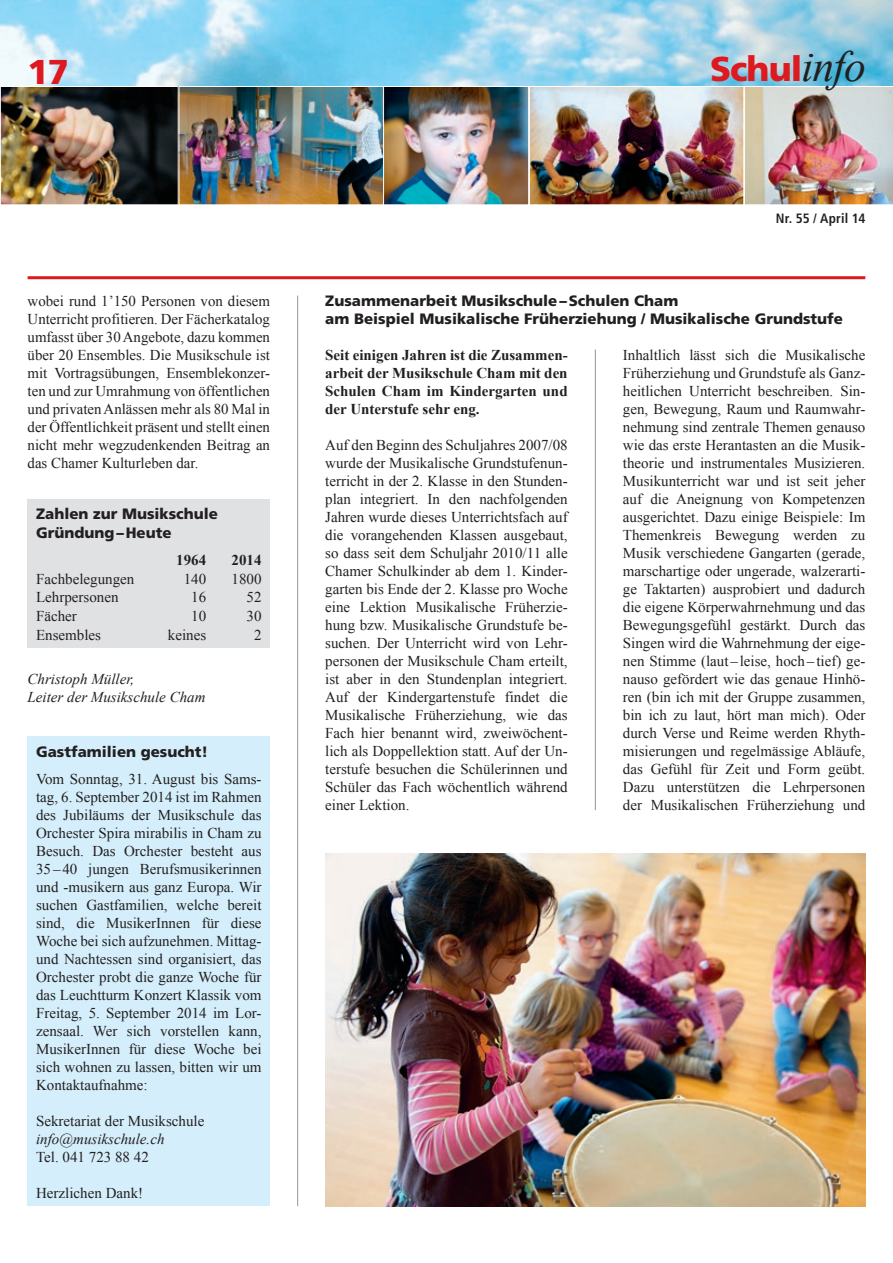
<style>
.page{position:relative;width:893px;height:1263px;background:#fff}
.page>*{position:absolute;margin:0;border:0;box-sizing:border-box;transform-origin:0 0}
.t1{font:900 34.5px "Frutiger";letter-spacing:-.025em;color:#de1920}
.t2{font:15px/18px "Times New Roman";color:#231f20;text-align:justify}
.t3{font:900 15px/18px "Frutiger";color:#231f20}
.t4{font:700 15px/18px "Times New Roman";color:#231f20;text-align:justify}
.t5{font:italic 15px/18px "Times New Roman";color:#231f20}
.t6{font:700 condensed 13.5px "Frutiger";letter-spacing:.01em;color:#231f20}
.s1{font-family:"Times New Roman";font-weight:400;font-style:italic;font-size:43.5px;color:#231f20}
</style>
<div class="page">
<img style="left:2px;top:88px;width:381px;height:115px">
<div style="left:0;top:86px;width:179px;height:119px;border:1px solid #fff"></div>
<div style="left:179px;top:86px;width:214px;height:119px;border:1px solid #fff"></div>
<img style="left:385px;top:88px;width:357px;height:115px">
<img style="left:745px;top:87px;width:148px;height:118px">
<div style="left:383px;top:86px;width:146px;height:119px;border:1px solid #fff"></div>
<div style="left:529px;top:86px;width:215px;height:119px;border:1px solid #fff"></div>
<img style="left:0;top:0;width:893px;height:85px">
<hr style="left:28px;top:276px;width:837px;height:3px;background:#de1920">
<hr style="left:297px;top:296px;width:1px;height:910px;background:#939598">
<hr style="left:595px;top:350px;width:1px;height:460px;background:#939598">
<div style="left:28px;top:499px;width:242px;height:149px;background:#e0e1e3"></div>
<img style="left:325px;top:854px;width:540px;height:352px">
<div style="left:28px;top:737px;width:242px;height:469px;background:#d4effb"></div>
<h1 class="t1" style="left:28px;top:52px;width:43px">17</h1>
<h1 class="t1" style="left:710px;top:48px;width:157px">Schul<span class="s1">info</span></h1>
<p class="t2" style="left:28px;top:292px;width:244px">wobei rund 1’150 Personen von diesem Unterricht profitieren. Der Fächerkatalog umfasst über 30 Angebote, dazu kommen über 20 Ensembles. Die Musikschule ist mit Vortragsübungen, Ensemblekonzer&shy;ten und zur Umrahmung von öffentlichen und privaten Anlässen mehr als 80 Mal in der Öffentlichkeit präsent und stellt einen nicht mehr wegzudenkenden Beitrag an das Chamer Kulturleben dar.</p>
<p class="t3" style="left:36px;top:505px;width:183px;line-height:18.6px">Zahlen zur Musikschule<br>Gründung–Heute</p>
<p class="t4" style="left:176px;top:551px;width:31px">1964</p>
<p class="t4" style="left:232px;top:551px;width:31px">2014</p>
<p class="t2" style="left:36px;top:569px;width:100px">Fachbelegungen</p>
<p class="t2" style="left:184px;top:569px;width:24px">140</p>
<p class="t2" style="left:232px;top:569px;width:31px">1800</p>
<p class="t2" style="left:36px;top:588px;width:84px">Lehrpersonen</p>
<p class="t2" style="left:191px;top:588px;width:16px">16</p>
<p class="t2" style="left:247px;top:588px;width:16px">52</p>
<p class="t2" style="left:36px;top:607px;width:42px">Fächer</p>
<p class="t2" style="left:191px;top:607px;width:16px">10</p>
<p class="t2" style="left:247px;top:607px;width:16px">30</p>
<p class="t2" style="left:36px;top:625px;width:66px">Ensembles</p>
<p class="t2" style="left:168px;top:625px;width:40px">keines</p>
<p class="t2" style="left:254px;top:625px;width:9px">2</p>
<p class="t5" style="left:28px;top:670px;width:179px">Christoph Müller,<br>Leiter der Musikschule Cham</p>
<p class="t3" style="left:36px;top:743px;width:174px">Gastfamilien gesucht!</p>
<p class="t2" style="left:36px;top:769px;width:227px">Vom Sonntag, 31. August bis Sams&shy;tag, 6. September 2014 ist im Rahmen des Jubiläums der Musikschule das Orchester Spira mirabilis in Cham zu Besuch. Das Orchester besteht aus 35–40 jungen Berufsmusikerinnen und -musikern aus ganz Europa. Wir suchen Gastfamilien, welche bereit sind, die MusikerInnen für diese Woche bei sich aufzunehmen. Mittag&shy;und Nachtessen sind organisiert, das Orchester probt die ganze Woche für das Leuchtturm Konzert Klassik vom Freitag, 5. September 2014 im Lor&shy;zensaal. Wer sich vorstellen kann, MusikerInnen für diese Woche bei sich wohnen zu lassen, bitten wir um Kontaktaufnahme:</p>
<p class="t2" style="left:36px;top:1111px;width:170px">Sekretariat der Musikschule</p>
<p class="t5" style="left:36px;top:1129px;width:130px">info@musikschule.ch</p>
<p class="t2" style="left:36px;top:1147px;width:114px">Tel. 041 723 88 42</p>
<p class="t2" style="left:36px;top:1183px;width:109px">Herzlichen Dank!</p>
<p class="t6" style="left:776px;top:210px;width:91px">Nr. 55 / April 14</p>
<p class="t3" style="left:325px;top:292px;width:519px">Zusammenarbeit Musikschule–Schulen Cham<br>am Beispiel Musikalische Früherziehung / Musikalische Grundstufe</p>
<p class="t4" style="left:325px;top:346px;width:244px">Seit einigen Jahren ist die Zusammen&shy;arbeit der Musikschule Cham mit den Schulen Cham im Kindergarten und der Unterstufe sehr eng.</p>
<p class="t2" style="left:325px;top:436px;width:244px">Auf den Beginn des Schuljahres 2007/08 wurde der Musikalische Grundstufenun&shy;terricht in der 2. Klasse in den Stunden&shy;plan integriert. In den nachfolgenden Jahren wurde dieses Unterrichtsfach auf die vorangehenden Klassen ausgebaut, so dass seit dem Schuljahr 2010/11 alle Chamer Schulkinder ab dem 1. Kinder&shy;garten bis Ende der 2. Klasse pro Woche eine Lektion Musikalische Früherzie&shy;hung bzw. Musikalische Grundstufe be&shy;suchen. Der Unterricht wird von Lehr&shy;personen der Musikschule Cham erteilt, ist aber in den Stundenplan integriert.<br>Auf der Kindergartenstufe findet die Musikalische Früherziehung, wie das Fach hier benannt wird, zweiwöchent&shy;lich als Doppellektion statt. Auf der Un&shy;terstufe besuchen die Schülerinnen und Schüler das Fach wöchentlich während einer Lektion.</p>
<p class="t2" style="left:623px;top:346px;width:244px">Inhaltlich lässt sich die Musikalische Früherziehung und Grundstufe als Ganz&shy;heitlichen Unterricht beschreiben. Sin&shy;gen, Bewegung, Raum und Raumwahr&shy;nehmung sind zentrale Themen genauso wie das erste Herantasten an die Musik&shy;theorie und instrumentales Musizieren.<br>Musikunterricht war und ist seit jeher auf die Aneignung von Kompetenzen ausgerichtet. Dazu einige Beispiele: Im Themenkreis Bewegung werden zu Musik verschiedene Gangarten (gerade, marschartige oder ungerade, walzerarti&shy;ge Taktarten) ausprobiert und dadurch die eigene Körperwahrnehmung und das Bewegungsgefühl gestärkt. Durch das Singen wird die Wahrnehmung der eige&shy;nen Stimme (laut– leise, hoch –tief) ge&shy;nauso gefördert wie das genaue Hinhö&shy;ren (bin ich mit der Gruppe zusammen, bin ich zu laut, hört man mich). Oder durch Verse und Reime werden Rhyth&shy;misierungen und regelmässige Abläufe, das Gefühl für Zeit und Form geübt.<br>Dazu unterstützen die Lehrpersonen der Musikalischen Früherziehung und</p>
</div>
